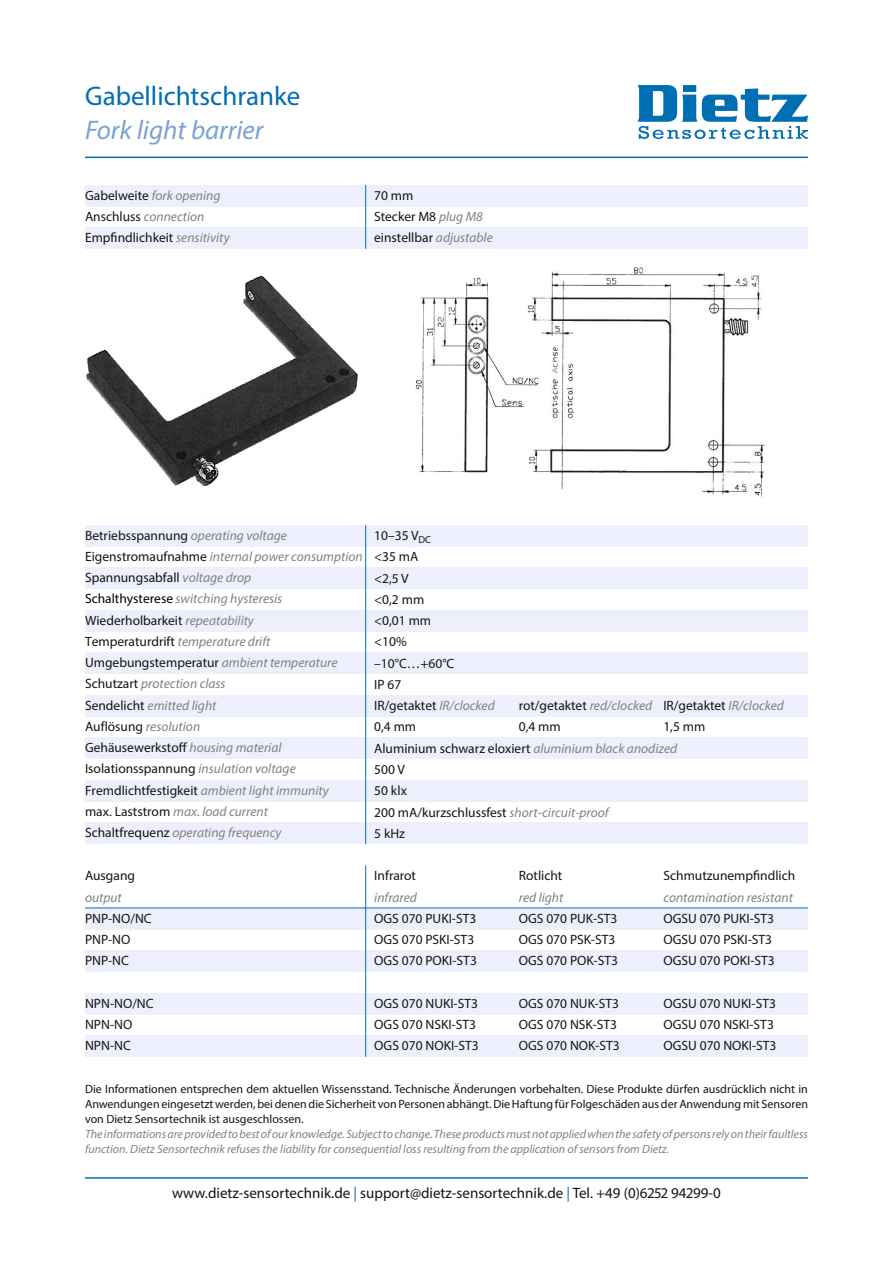
<style>
.page{position:relative;width:893px;height:1263px;background:#fff}
.page>*{position:absolute;margin:0;border:0;box-sizing:border-box;transform-origin:0 0}
.t1{font:27px "Myriad Pro";color:#006eb3}
.t2{font:italic 27px "Myriad Pro";color:#7ba2d5}
.t3{font:15px "Myriad Pro";color:#131413}
.t4{font:13.5px/21.3px "Myriad Pro";color:#131413}
.t5{font:italic 13.5px/21.3px "Myriad Pro";color:#818181}
.t6{font:12px/15px "Myriad Pro";color:#131413;text-align:justify}
.t7{font:italic 12px/15px "Myriad Pro";color:#818181}
.s1{font-style:italic;color:#818181}
.s2{font-style:normal;color:#131413}
.s3{font-style:normal;color:#000}
.s4{color:#006eb3}
</style>
<div class="page">
<div style="left:85px;top:185px;width:723px;height:21px;background:#edf0fc"></div>
<div style="left:85px;top:227px;width:723px;height:22px;background:#edf0fc"></div>
<div style="left:85px;top:525px;width:723px;height:21px;background:#edf0fc"></div>
<div style="left:85px;top:568px;width:723px;height:21px;background:#edf0fc"></div>
<div style="left:85px;top:610px;width:723px;height:21px;background:#edf0fc"></div>
<div style="left:85px;top:653px;width:723px;height:21px;background:#edf0fc"></div>
<div style="left:85px;top:695px;width:723px;height:21px;background:#edf0fc"></div>
<div style="left:85px;top:738px;width:723px;height:21px;background:#edf0fc"></div>
<div style="left:85px;top:780px;width:723px;height:21px;background:#edf0fc"></div>
<div style="left:85px;top:823px;width:723px;height:21px;background:#edf0fc"></div>
<div style="left:85px;top:908px;width:723px;height:21px;background:#edf0fc"></div>
<div style="left:85px;top:950px;width:723px;height:22px;background:#edf0fc"></div>
<div style="left:85px;top:993px;width:723px;height:21px;background:#edf0fc"></div>
<div style="left:85px;top:1035px;width:723px;height:22px;background:#edf0fc"></div>
<svg style="left:637px;top:85px;width:171px;height:54px"></svg>
<hr style="left:85px;top:1177px;width:723px;height:2px;background:#006eb3">
<hr style="left:85px;top:907px;width:723px;height:1px;background:#006eb3">
<hr style="left:85px;top:157px;width:723px;height:1px;background:#006eb3">
<hr style="left:365px;top:525px;width:1px;height:319px;background:#006eb3">
<hr style="left:365px;top:185px;width:1px;height:64px;background:#006eb3">
<hr style="left:365px;top:865px;width:1px;height:192px;background:#006eb3">
<img style="left:86px;top:276px;width:271px;height:209px">
<img style="left:415px;top:267px;width:350px;height:230px">
<h1 class="t1" style="left:85px;top:80px;width:217px">Gabellichtschranke</h1>
<h1 class="t2" style="left:85px;top:113px;width:180px">Fork light barrier</h1>
<p class="t4" style="left:85px;top:184px;width:146px">Gabelweite <span class="s1">fork opening<br></span>Anschluss <span class="s1">connection<br></span>Empfindlichkeit <span class="s1">sensitivity</span></p>
<p class="t4" style="left:374px;top:184px;width:120px">70 mm<br>Stecker M8 <span class="s1">plug M8 </span>einstellbar <span class="s1">adjustable</span></p>
<p class="t5" style="left:85px;top:524px;width:279px"><span class="s2">Betriebsspannung</span> operating voltage <span class="s2">Eigenstromaufnahme</span> internal power consumption <span class="s2">Spannungsabfall</span> voltage drop<br><span class="s3">Schalthysterese</span> switching hysteresis <span class="s2">Wiederholbarkeit</span> repeatability<br><span class="s2">Temperaturdrift</span> temperature drift <span class="s2">Umgebungstemperatur</span> ambient temperature <span class="s2">Schutzart</span> protection class<br><span class="s2">Sendelicht</span> emitted light<br><span class="s2">Auflösung</span> resolution<br><span class="s2">Gehäusewerkstoff</span> housing material <span class="s2">Isolationsspannung</span> insulation voltage <span class="s2">Fremdlichtfestigkeit</span> ambient light immunity<br><span class="s2">max. Laststrom</span> max. load current<br><span class="s2">Schaltfrequenz</span> operating frequency</p>
<p class="t4" style="left:85px;top:865px;width:51px">Ausgang</p>
<p class="t5" style="left:85px;top:886px;width:38px">output</p>
<p class="t4" style="left:85px;top:907px;width:68px">PNP-NO/NC<br>PNP-NO<br>PNP-NC</p>
<p class="t4" style="left:85px;top:992px;width:70px">NPN-NO/NC<br>NPN-NO<br>NPN-NC</p>
<p class="t4" style="left:374px;top:525px;width:122px">10–35 V<sub>DC<br></sub>&lt;35 mA<br>&lt;2,5 V<br>&lt;0,2 mm<br>&lt;0,01 mm<br>&lt;10%<br>–10°C…+60°C<br>IP 67<br>IR/getaktet <span class="s1">IR/clocked</span></p>
<p class="t4" style="left:519px;top:695px;width:267px">rot/getaktet <span class="s1">red/clocked</span> IR/getaktet <span class="s1">IR/clocked</span></p>
<p class="t4" style="left:374px;top:716px;width:44px">0,4 mm</p>
<p class="t4" style="left:519px;top:716px;width:44px">0,4 mm</p>
<p class="t4" style="left:374px;top:716px;width:333px;text-indent:289px">1,5 mm<br>Aluminium schwarz eloxiert <span class="s1">aluminium black anodized<br></span>500 V<br>50 klx<br>200 mA/kurzschlussfest <span class="s1">short-circuit-proof<br></span>5 kHz</p>
<p class="t4" style="left:374px;top:865px;width:43px">Infrarot</p>
<p class="t4" style="left:519px;top:865px;width:45px">Rotlicht</p>
<p class="t4" style="left:663px;top:865px;width:133px">Schmutzunempfindlich</p>
<p class="t5" style="left:374px;top:886px;width:44px">infrared</p>
<p class="t5" style="left:519px;top:886px;width:46px">red light</p>
<p class="t5" style="left:663px;top:886px;width:131px">contamination resistant</p>
<p class="t4" style="left:374px;top:907px;width:104px">OGS 070 PUKI-ST3</p>
<p class="t4" style="left:519px;top:907px;width:100px">OGS 070 PUK-ST3</p>
<p class="t4" style="left:663px;top:907px;width:112px">OGSU 070 PUKI-ST3</p>
<p class="t4" style="left:374px;top:929px;width:101px">OGS 070 PSKI-ST3</p>
<p class="t4" style="left:519px;top:929px;width:98px">OGS 070 PSK-ST3</p>
<p class="t4" style="left:663px;top:929px;width:110px">OGSU 070 PSKI-ST3</p>
<p class="t4" style="left:374px;top:950px;width:104px">OGS 070 POKI-ST3</p>
<p class="t4" style="left:519px;top:950px;width:101px">OGS 070 POK-ST3</p>
<p class="t4" style="left:663px;top:950px;width:113px">OGSU 070 POKI-ST3</p>
<p class="t4" style="left:374px;top:992px;width:105px">OGS 070 NUKI-ST3</p>
<p class="t4" style="left:519px;top:992px;width:102px">OGS 070 NUK-ST3</p>
<p class="t4" style="left:663px;top:992px;width:114px">OGSU 070 NUKI-ST3</p>
<p class="t4" style="left:374px;top:1014px;width:103px">OGS 070 NSKI-ST3</p>
<p class="t4" style="left:519px;top:1014px;width:100px">OGS 070 NSK-ST3</p>
<p class="t4" style="left:663px;top:1014px;width:112px">OGSU 070 NSKI-ST3</p>
<p class="t4" style="left:374px;top:1035px;width:106px">OGS 070 NOKI-ST3</p>
<p class="t4" style="left:519px;top:1035px;width:102px">OGS 070 NOK-ST3</p>
<p class="t4" style="left:663px;top:1035px;width:115px">OGSU 070 NOKI-ST3</p>
<p class="t6" style="left:85px;top:1082px;width:724px">Die Informationen entsprechen dem aktuellen Wissensstand. Technische Änderungen vorbehalten. Diese Produkte dürfen ausdrücklich nicht in Anwendungen eingesetzt werden, bei denen die Sicherheit von Personen abhängt. Die Haftung für Folgeschäden aus der Anwendung mit Sensoren von Dietz Sensortechnik ist ausgeschlossen.</p>
<p class="t7" style="left:85px;top:1127px;width:724px">The informations are provided to best of our knowledge. Subject to change. These products must not applied when the safety of persons rely on their faultless function. Dietz Sensortechnik refuses the liability for consequential loss resulting from the application of sensors from Dietz.</p>
<p class="t3" style="left:172px;top:1183px;width:550px">www.dietz-sensortechnik.de <span class="s4">|</span> support@dietz-sensortechnik.de <span class="s4">|</span> Tel. +49 (0)6252 94299-0</p>
</div>
